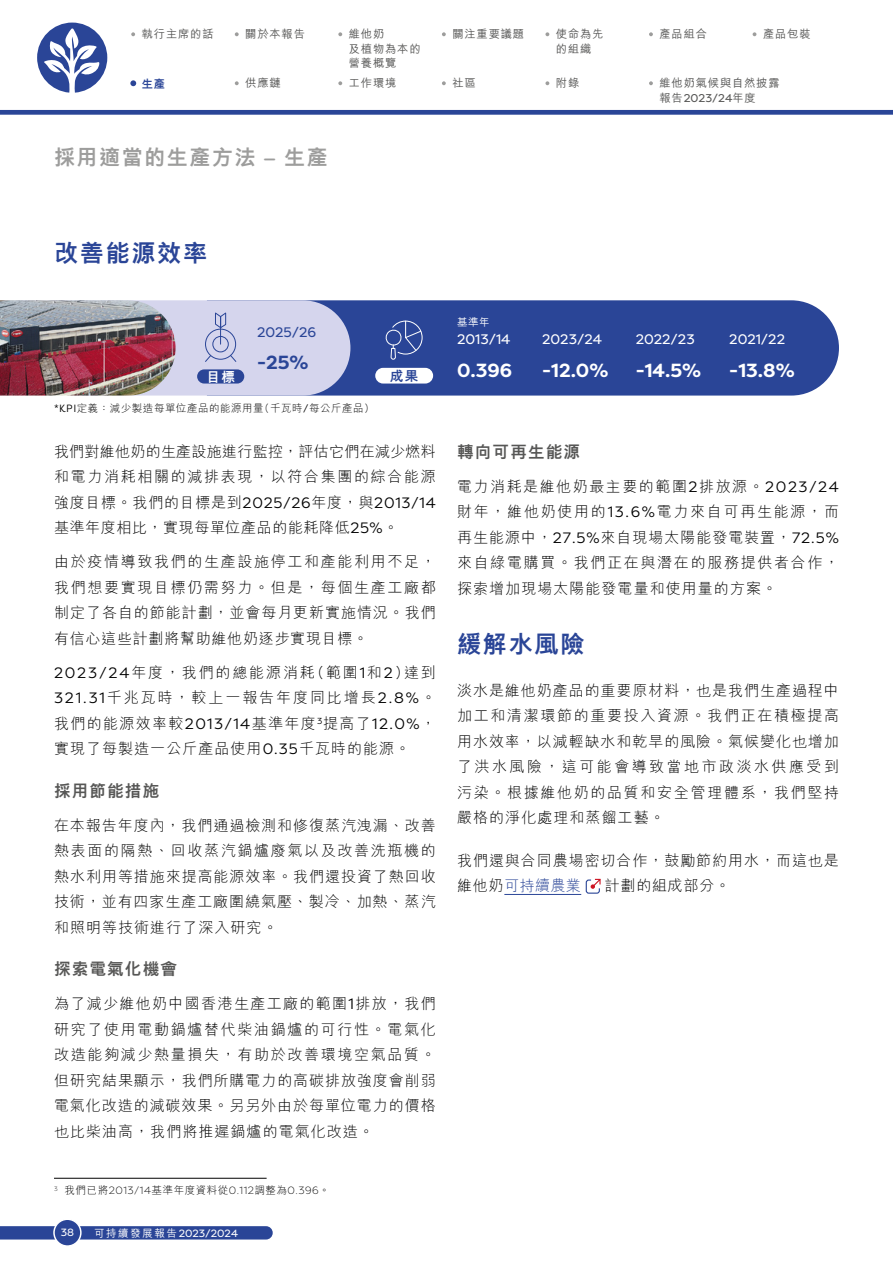
<style>
.page{position:relative;width:893px;height:1263px;background:#fff}
.page>*{position:absolute;margin:0;border:0;box-sizing:border-box;transform-origin:0 0}
.t1{font:800 24px "M Hei HK";letter-spacing:.075em;color:#2a4597}
.t2{font:800 21px "M Hei HK";letter-spacing:.075em;color:#9d9d9c}
.t3{font:700 18.9px "Filson Pro";color:#fff}
.t4{font:700 18.9px "Filson Pro";color:#2a4597}
.t5{font:800 16.5px "M Hei HK";letter-spacing:.075em;color:#575756}
.t6{font:300 15px/25.5px "M Hei HK";letter-spacing:.07em;color:#000;text-align:justify}
.t7{font:300 15px "M Hei HK";letter-spacing:.05em;color:#000}
.t8{font:13.8px "Filson Pro";color:#fff}
.t9{font:13.8px "Filson Pro";color:#2a4597}
.t10{font:800 13.5px "M Hei HK";color:#fff}
.t11{font:800 13.5px "M Hei HK";color:#2a4597}
.t12{font:500 11.25px/14.2px "M Hei HK";letter-spacing:.075em;color:#575756}
.t13{font:11.25px "Filson Pro";color:#575756}
.t14{font:800 11.25px "M Hei HK";color:#2a4597}
.t15{font:300 10.5px "Filson Pro";letter-spacing:.05em;color:#000}
.t16{font:300 10.5px "M Hei HK";letter-spacing:.05em;color:#000}
.t17{font:10.5px "Filson Pro";color:#fff}
.t18{font:500 10.5px "M Hei HK";color:#fff}
.s1{font-family:"M Hei HK";font-weight:500}
.s2{font-family:"Moranga";font-weight:500}
.s3{font-family:"Filson Pro";font-weight:400}
.s4{font-family:"M Hei HK"}
.s5{color:#2a4597}
</style>
<div class="page">
<svg style="left:37px;top:23px;width:70px;height:70px"></svg>
<svg style="left:0;top:110px;width:893px;height:5px;background:#37509d"></svg>
<svg style="left:0;top:1226px;width:273px;height:13px;background:#2e4899"></svg>
<div style="left:54px;top:1219px;width:27px;height:27px;background:#2a4597;border-radius:50%"></div>
<div style="left:53px;top:1218px;width:29px;height:29px;border:2px solid #fff;border-radius:50%"></div>
<svg style="left:649px;top:32px;width:4px;height:4px"></svg>
<svg style="left:131px;top:32px;width:4px;height:4px"></svg>
<svg style="left:130px;top:80px;width:6px;height:6px"></svg>
<svg style="left:753px;top:32px;width:3px;height:4px"></svg>
<svg style="left:338px;top:32px;width:4px;height:4px"></svg>
<svg style="left:338px;top:81px;width:4px;height:4px"></svg>
<svg style="left:442px;top:32px;width:4px;height:4px"></svg>
<svg style="left:442px;top:81px;width:4px;height:4px"></svg>
<svg style="left:235px;top:32px;width:4px;height:4px"></svg>
<svg style="left:235px;top:81px;width:4px;height:4px"></svg>
<svg style="left:545px;top:32px;width:4px;height:4px"></svg>
<svg style="left:545px;top:81px;width:4px;height:4px"></svg>
<svg style="left:649px;top:81px;width:4px;height:4px"></svg>
<div style="left:350px;top:300px;width:489px;height:96px;background:#2a4597"></div>
<img style="left:0;top:300px;width:350px;height:96px">
<div style="left:197px;top:369px;width:47px;height:14px;background:#2a4597;border-radius:7px"></div>
<svg style="left:384px;top:320px;width:39px;height:48px;background:#4159a2"></svg>
<div style="left:375px;top:368px;width:58px;height:15px;background:#fff;border-radius:8px"></div>
<hr style="left:504px;top:894px;width:77px;height:1px;background:#2a4597">
<svg style="left:585px;top:878px;width:16px;height:16px"></svg>
<hr style="left:54px;top:1178px;width:213px;height:1px;background:#000">
<p class="t12" style="left:556px;top:26px;width:49px">使命為先的組織</p>
<p class="t12" style="left:556px;top:75px;width:25px">附錄</p>
<p class="t12" style="left:659px;top:75px;width:122px">維他奶氣候與自然披露</p>
<p class="t13" style="left:659px;top:90px;width:98px"><span class="s1">報告</span>2023/24<span class="s1">年度</span></p>
<p class="t12" style="left:142px;top:26px;width:73px">執行主席的話</p>
<p class="t12" style="left:349px;top:26px;width:37px">維他奶</p>
<p class="t12" style="left:659px;top:26px;width:49px">產品組合</p>
<p class="t12" style="left:763px;top:26px;width:49px">產品包裝</p>
<p class="t12" style="left:349px;top:40px;width:73px">及植物為本的營養概覽</p>
<p class="t14" style="left:142px;top:78px;width:25px">生產</p>
<p class="t12" style="left:349px;top:75px;width:49px">工作環境</p>
<p class="t12" style="left:452px;top:26px;width:73px">關注重要議題</p>
<p class="t12" style="left:452px;top:75px;width:25px">社區</p>
<p class="t12" style="left:245px;top:26px;width:61px">關於本報告</p>
<p class="t12" style="left:245px;top:75px;width:37px">供應鏈</p>
<h2 class="t2" style="left:54px;top:146px;width:275px">採用適當的生產方法 <span class="s2">–</span> 生產</h2>
<h1 class="t1" style="left:54px;top:241px;width:154px">改善能源效率</h1>
<p class="t9" style="left:257px;top:322px;width:61px">2025/26</p>
<p class="t4" style="left:257px;top:351px;width:53px">-25%</p>
<p class="t10" style="left:206px;top:370px;width:30px">目標</p>
<p class="t11" style="left:390px;top:369px;width:30px">成果</p>
<p class="t16" style="left:54px;top:402px;width:317px"><span class="s3">*KPI</span>定義：減少製造每單位產品的能源用量(千瓦時<span class="s3">/</span>每公斤產品)</p>
<p class="t6" style="left:54px;top:438px;width:383px">我們對維他奶的生產設施進行監控，評估它們在減少燃料和電力消耗相關的減排表現，以符合集團的綜合能源強度目標。我們的目標是到<span class="s3">2025/26</span>年度，與<span class="s3">2013/14</span>基準年度相比，實現每單位產品的能耗降低<span class="s3">25%</span>。</p>
<p class="t6" style="left:54px;top:549px;width:383px">由於疫情導致我們的生產設施停工和產能利用不足，我們想要實現目標仍需努力。但是，每個生產工廠都制定了各自的節能計劃，並會每月更新實施情況。我們有信心這些計劃將幫助維他奶逐步實現目標。</p>
<p class="t6" style="left:54px;top:659px;width:383px"><span class="s3">2023/24</span>年度，我們的總能源消耗(範圍<span class="s3">1</span>和<span class="s3">2</span>)達到<span class="s3">321.31</span>千兆瓦時，較上一報告年度同比增長<span class="s3">2.8%</span>。我們的能源效率較<span class="s3">2013/14</span>基準年度<sup>3</sup>提高了<span class="s3">12.0%</span>，實現了每製造一公斤產品使用<span class="s3">0.35</span>千瓦時的能源。</p>
<p class="t5" style="left:54px;top:782px;width:107px">採用節能措施</p>
<p class="t6" style="left:54px;top:812px;width:383px">在本報告年度內，我們通過檢測和修復蒸汽洩漏、改善熱表面的隔熱、回收蒸汽鍋爐廢氣以及改善洗瓶機的熱水利用等措施來提高能源效率。我們還投資了熱回收技術，並有四家生產工廠圍繞氣壓、製冷、加熱、蒸汽和照明等技術進行了深入研究。</p>
<p class="t5" style="left:54px;top:961px;width:124px">探索電氣化機會</p>
<p class="t6" style="left:54px;top:991px;width:383px">為了減少維他奶中國香港生產工廠的範圍<span class="s3">1</span>排放，我們研究了使用電動鍋爐替代柴油鍋爐的可行性。電氣化改造能夠減少熱量損失，有助於改善環境空氣品質。但研究結果顯示，我們所購電力的高碳排放強度會削弱電氣化改造的減碳效果。另另外由於每單位電力的價格也比柴油高，我們將推遲鍋爐的電氣化改造。</p>
<p class="t15" style="left:54px;top:1184px;width:277px"><sup>3</sup> <span class="s4">我們已將</span>2013/14<span class="s4">基準年度資料從</span>0.112<span class="s4">調整為</span>0.396<span class="s4">。</span></p>
<p class="t17" style="left:61px;top:1226px;width:15px">38</p>
<p class="t17" style="left:94px;top:1226px;width:145px"><span class="s1">可持續發展報告</span>2023/2024</p>
<p class="t18" style="left:457px;top:314px;width:34px">基準年</p>
<p class="t8" style="left:457px;top:330px;width:55px">2013/14</p>
<p class="t8" style="left:542px;top:330px;width:61px">2023/24</p>
<p class="t8" style="left:636px;top:330px;width:61px">2022/23</p>
<p class="t8" style="left:729px;top:330px;width:57px">2021/22</p>
<p class="t3" style="left:457px;top:358px;width:57px">0.396</p>
<p class="t3" style="left:542px;top:358px;width:68px">-12.0%</p>
<p class="t3" style="left:636px;top:358px;width:67px">-14.5%</p>
<p class="t3" style="left:729px;top:358px;width:67px">-13.8%</p>
<p class="t5" style="left:457px;top:443px;width:124px">轉向可再生能源</p>
<p class="t6" style="left:457px;top:473px;width:383px">電力消耗是維他奶最主要的範圍<span class="s3">2</span>排放源。<span class="s3">2023/24</span>財年，維他奶使用的<span class="s3">13.6%</span>電力來自可再生能源，而再生能源中，<span class="s3">27.5%</span>來自現場太陽能發電裝置，<span class="s3">72.5%</span>來自綠電購買。我們正在與潛在的服務提供者合作，探索增加現場太陽能發電量和使用量的方案。</p>
<h1 class="t1" style="left:457px;top:632px;width:129px">緩解水風險</h1>
<p class="t6" style="left:457px;top:677px;width:383px">淡水是維他奶產品的重要原材料，也是我們生產過程中加工和清潔環節的重要投入資源。我們正在積極提高用水效率，以減輕缺水和乾旱的風險。氣候變化也增加了洪水風險，這可能會導致當地市政淡水供應受到污染。根據維他奶的品質和安全管理體系，我們堅持嚴格的淨化處理和蒸餾工藝。</p>
<p class="t6" style="left:457px;top:847px;width:383px">我們還與合同農場密切合作，鼓勵節約用水，而這也是維他奶<span class="s5">可持續農業</span></p>
<p class="t7" style="left:605px;top:878px;width:127px">計劃的組成部分。</p>
</div>
